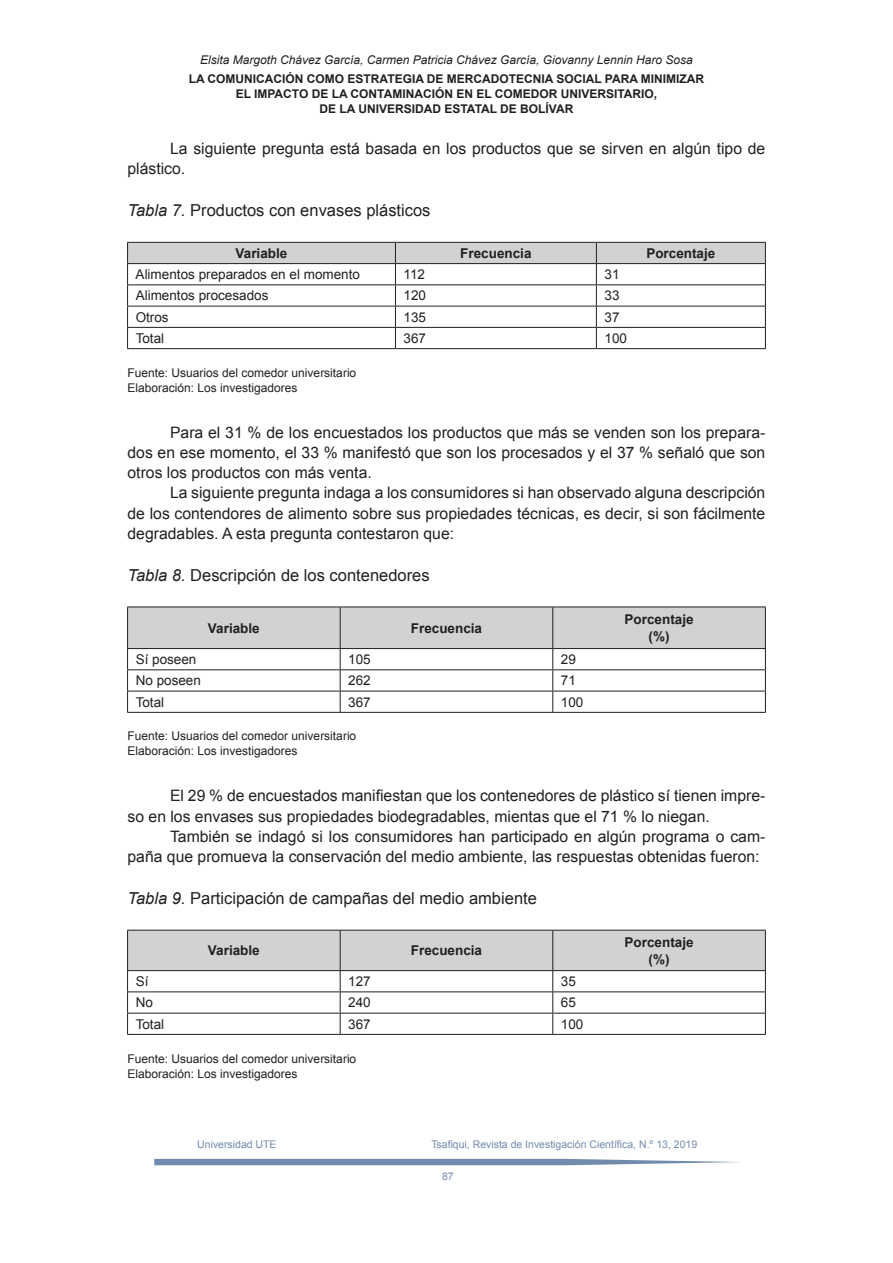
<style>
.page{position:relative;width:893px;height:1263px;background:#fff}
.page>*{position:absolute;margin:0;border:0;box-sizing:border-box;transform-origin:0 0}
.t1{font:16.5px "Arial";color:#231f20}
.t2{font:15.75px/20.2px "Arial";color:#231f20}
.t3{font:13.5px "Arial";color:#231f20}
.t4{font:700 13.5px/16.5px "Arial";color:#231f20;text-align:center}
.t5{font:12px/15px "Arial";color:#231f20}
.t6{font:700 12px/15px "Arial";color:#231f20;text-align:center}
.t7{font:italic 12px "Arial";color:#231f20}
.t8{font:10.5px "Arial";color:#708bac}
.s1{font-style:italic}
</style>
<div class="page">
<svg style="left:154px;top:1159px;width:586px;height:6px;background:#839bb7"></svg>
<svg style="left:127px;top:242px;width:639px;height:106px"></svg>
<hr style="left:127px;top:348px;width:268px;height:1px;background:#231f20">
<hr style="left:395px;top:348px;width:201px;height:1px;background:#231f20">
<hr style="left:596px;top:348px;width:170px;height:1px;background:#231f20">
<svg style="left:127px;top:607px;width:639px;height:105px"></svg>
<hr style="left:127px;top:712px;width:213px;height:1px;background:#231f20">
<hr style="left:340px;top:712px;width:213px;height:1px;background:#231f20">
<hr style="left:553px;top:712px;width:213px;height:1px;background:#231f20">
<svg style="left:127px;top:930px;width:639px;height:104px"></svg>
<hr style="left:127px;top:1034px;width:213px;height:1px;background:#231f20">
<hr style="left:340px;top:1034px;width:213px;height:1px;background:#231f20">
<hr style="left:553px;top:1034px;width:213px;height:1px;background:#231f20">
<p class="t7" style="left:200px;top:52px;width:494px">Elsita Margoth Chávez García, Carmen Patricia Chávez García, Giovanny Lennin Haro Sosa</p>
<p class="t6" style="left:189px;top:71px;width:517px">LA COMUNICACIÓN COMO ESTRATEGIA DE MERCADOTECNIA SOCIAL PARA MINIMIZAR<br>EL IMPACTO DE LA CONTAMINACIÓN EN EL COMEDOR UNIVERSITARIO,<br>DE LA UNIVERSIDAD ESTATAL DE BOLÍVAR</p>
<p class="t2" style="left:128px;top:138px;width:639px;text-indent:43px">La siguiente pregunta está basada en los productos que se sirven en algún tipo de plástico.</p>
<p class="t1" style="left:128px;top:200px;width:304px"><span class="s1">Tabla 7.</span> Productos con envases plásticos</p>
<p class="t4" style="left:236px;top:245px;width:53px">Variable</p>
<p class="t4" style="left:460px;top:245px;width:73px">Frecuencia</p>
<p class="t4" style="left:646px;top:245px;width:71px">Porcentaje</p>
<p class="t3" style="left:136px;top:266px;width:226px">Alimentos preparados en el momento</p>
<p class="t3" style="left:404px;top:266px;width:23px">112</p>
<p class="t3" style="left:604px;top:266px;width:17px">31</p>
<p class="t3" style="left:136px;top:287px;width:134px">Alimentos procesados</p>
<p class="t3" style="left:404px;top:287px;width:24px">120</p>
<p class="t3" style="left:604px;top:287px;width:17px">33</p>
<p class="t3" style="left:136px;top:308px;width:35px">Otros</p>
<p class="t3" style="left:404px;top:308px;width:24px">135</p>
<p class="t3" style="left:604px;top:308px;width:17px">37</p>
<p class="t3" style="left:136px;top:329px;width:30px">Total</p>
<p class="t3" style="left:404px;top:329px;width:24px">367</p>
<p class="t3" style="left:604px;top:329px;width:24px">100</p>
<p class="t5" style="left:128px;top:365px;width:230px">Fuente: Usuarios del comedor universitario<br>Elaboración: Los investigadores</p>
<p class="t2" style="left:128px;top:422px;width:639px;text-align:justify;text-indent:43px">Para el 31 % de los encuestados los productos que más se venden son los prepara&shy;dos en ese momento, el 33 % manifestó que son los procesados y el 37 % señaló que son otros los productos con más venta.</p>
<p class="t2" style="left:128px;top:483px;width:639px;text-align:justify;text-indent:43px">La siguiente pregunta indaga a los consumidores si han observado alguna descripción de los contendores de alimento sobre sus propiedades técnicas, es decir, si son fácilmente degradables. A esta pregunta contestaron que:</p>
<p class="t1" style="left:128px;top:564px;width:304px"><span class="s1">Tabla 8.</span> Descripción de los contenedores</p>
<p class="t4" style="left:208px;top:620px;width:53px">Variable</p>
<p class="t4" style="left:411px;top:620px;width:73px">Frecuencia</p>
<p class="t4" style="left:625px;top:612px;width:71px">Porcentaje (%)</p>
<p class="t3" style="left:136px;top:650px;width:62px">Sí poseen</p>
<p class="t3" style="left:348px;top:650px;width:24px">105</p>
<p class="t3" style="left:561px;top:650px;width:17px">29</p>
<p class="t3" style="left:136px;top:672px;width:67px">No poseen</p>
<p class="t3" style="left:348px;top:672px;width:24px">262</p>
<p class="t3" style="left:561px;top:672px;width:17px">71</p>
<p class="t3" style="left:136px;top:693px;width:30px">Total</p>
<p class="t3" style="left:348px;top:693px;width:24px">367</p>
<p class="t3" style="left:561px;top:693px;width:24px">100</p>
<p class="t5" style="left:128px;top:729px;width:230px">Fuente: Usuarios del comedor universitario<br>Elaboración: Los investigadores</p>
<p class="t2" style="left:128px;top:786px;width:639px;text-indent:43px">El 29 % de encuestados manifiestan que los contenedores de plástico sí tienen impre&shy;so en los envases sus propiedades biodegradables, mientas que el 71 % lo niegan.</p>
<p class="t2" style="left:128px;top:826px;width:639px;text-indent:43px">También se indagó si los consumidores han participado en algún programa o cam&shy;paña que promueva la conservación del medio ambiente, las respuestas obtenidas fueron:</p>
<p class="t1" style="left:128px;top:888px;width:411px"><span class="s1">Tabla 9.</span> Participación de campañas del medio ambiente</p>
<p class="t4" style="left:208px;top:943px;width:53px">Variable</p>
<p class="t4" style="left:411px;top:943px;width:73px">Frecuencia</p>
<p class="t4" style="left:625px;top:934px;width:71px">Porcentaje (%)</p>
<p class="t3" style="left:136px;top:972px;width:14px">Sí</p>
<p class="t3" style="left:348px;top:972px;width:24px">127</p>
<p class="t3" style="left:561px;top:972px;width:17px">35</p>
<p class="t3" style="left:136px;top:994px;width:19px">No</p>
<p class="t3" style="left:348px;top:994px;width:24px">240</p>
<p class="t3" style="left:561px;top:994px;width:17px">65</p>
<p class="t3" style="left:136px;top:1015px;width:30px">Total</p>
<p class="t3" style="left:348px;top:1015px;width:24px">367</p>
<p class="t3" style="left:561px;top:1015px;width:24px">100</p>
<p class="t5" style="left:128px;top:1051px;width:230px">Fuente: Usuarios del comedor universitario<br>Elaboración: Los investigadores</p>
<p class="t8" style="left:197px;top:1138px;width:81px">Universidad UTE</p>
<p class="t8" style="left:431px;top:1138px;width:267px">Tsafiqui, Revista de Investigación Científica, N.º 13, 2019</p>
<p class="t8" style="left:442px;top:1169px;width:13px">87</p>
</div>
